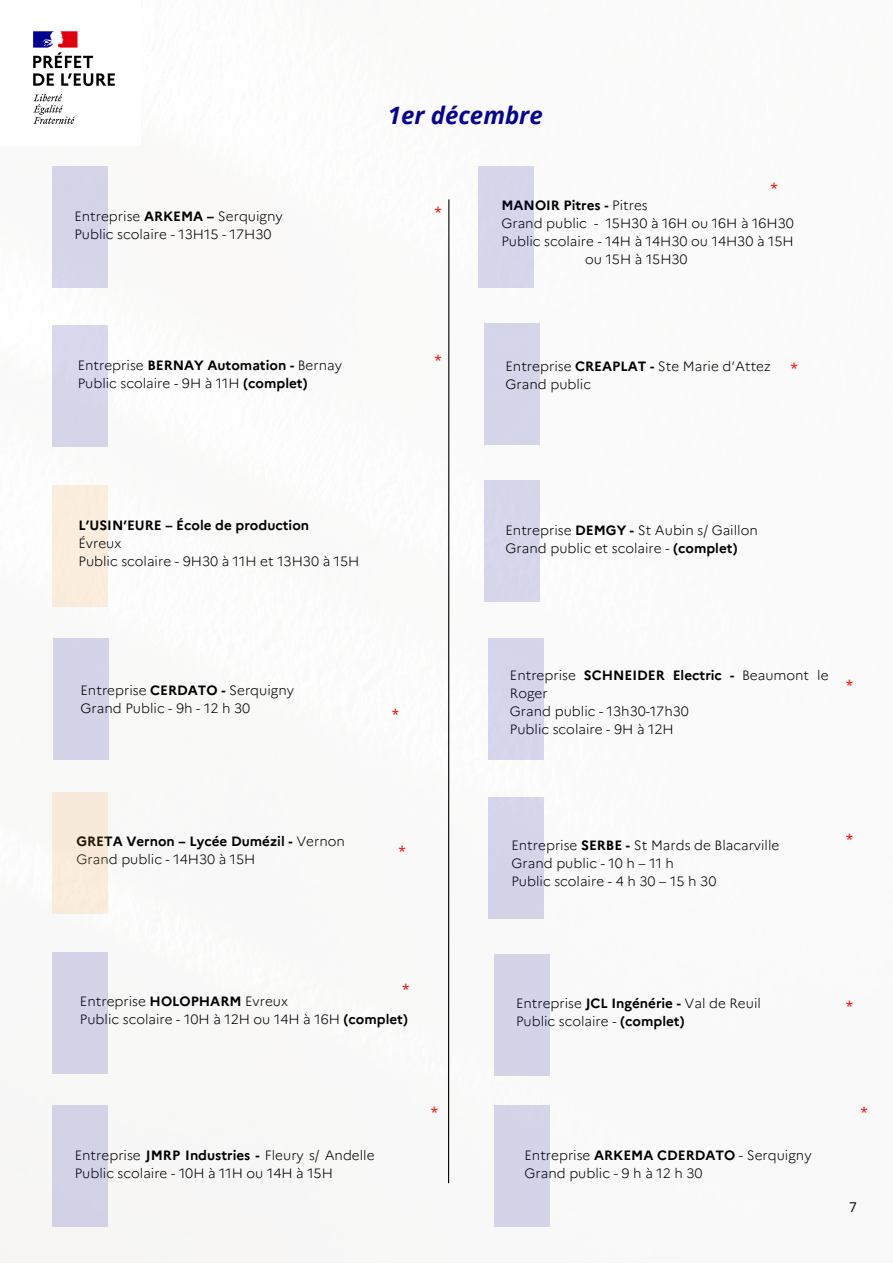
<style>
.page{position:relative;width:893px;height:1264px;background:#fff}
.page>*{position:absolute;margin:0;border:0;box-sizing:border-box;transform-origin:0 0}
.t1{font:italic 700 24px "Open Sans";color:#070392}
.t2{font:300 13.5px/18px "Marianne";color:#000}
.t3{font:700 13.5px "Marianne";color:#000}
.t4{font:13.5px "Open Sans";color:#f00}
.t5{font:13.5px "Open Sans";color:#000}
.s1{font-weight:700}
.s2{font-weight:300}
</style>
<div class="page">
<img style="left:33px;top:31px;width:82px;height:93px">
<hr style="left:448px;top:199px;width:1px;height:984px;background:#000">
<div style="left:52px;top:166px;width:55px;height:121px;background:#d5d4e9"></div>
<div style="left:52px;top:325px;width:55px;height:122px;background:#d7d6eb"></div>
<div style="left:53px;top:485px;width:55px;height:121px;background:#fceddd"></div>
<div style="left:53px;top:638px;width:55px;height:122px;background:#d4d4e8"></div>
<div style="left:52px;top:792px;width:55px;height:121px;background:#f8eada"></div>
<div style="left:52px;top:952px;width:55px;height:121px;background:#d4d3e7"></div>
<div style="left:478px;top:166px;width:56px;height:121px;background:#d6d6eb"></div>
<div style="left:484px;top:323px;width:55px;height:121px;background:#d5d5ea"></div>
<div style="left:484px;top:480px;width:55px;height:122px;background:#d6d6eb"></div>
<div style="left:494px;top:954px;width:55px;height:122px;background:#d4d4e9"></div>
<div style="left:488px;top:638px;width:55px;height:122px;background:#d5d5ea"></div>
<div style="left:488px;top:797px;width:55px;height:121px;background:#d4d4e9"></div>
<div style="left:53px;top:1104px;width:55px;height:122px;background:#d4d2e7"></div>
<div style="left:494px;top:1104px;width:55px;height:122px;background:#d4d4e8"></div>
<p class="t2" style="left:74px;top:207px;width:210px">Entreprise <span class="s1">ARKEMA –</span> Serquigny</p>
<p class="t2" style="left:74px;top:225px;width:199px">Public scolaire - 13H15 - 17H30</p>
<p class="t3" style="left:78px;top:357px;width:266px"><span class="s2">Entreprise</span> BERNAY Automation - <span class="s2">Bernay</span></p>
<p class="t2" style="left:78px;top:374px;width:231px">Public scolaire - 9H à 11H <span class="s1">(complet)</span></p>
<p class="t1" style="left:388px;top:99px;width:156px">1er décembre</p>
<p class="t4" style="left:770px;top:178px;width:9px">*</p>
<p class="t4" style="left:434px;top:202px;width:9px">*</p>
<p class="t4" style="left:434px;top:350px;width:9px">*</p>
<p class="t3" style="left:501px;top:197px;width:148px">MANOIR Pitres - <span class="s2">Pitres</span></p>
<p class="t2" style="left:501px;top:215px;width:294px">Grand public - 15H30 à 16H ou 16H à 16H30</p>
<p class="t2" style="left:501px;top:232px;width:294px">Public scolaire - 14H à 14H30 ou 14H30 à 15H</p>
<p class="t2" style="left:585px;top:250px;width:104px">ou 15H à 15H30</p>
<p class="t2" style="left:505px;top:357px;width:267px">Entreprise <span class="s1">CREAPLAT -</span> Ste Marie d’Attez</p>
<p class="t4" style="left:790px;top:358px;width:9px">*</p>
<p class="t2" style="left:505px;top:375px;width:87px">Grand public</p>
<p class="t3" style="left:78px;top:517px;width:232px">L’USIN’EURE – École de production</p>
<p class="t2" style="left:78px;top:534px;width:44px">Évreux</p>
<p class="t2" style="left:78px;top:552px;width:282px">Public scolaire - 9H30 à 11H et 13H30 à 15H</p>
<p class="t2" style="left:81px;top:681px;width:215px">Entreprise <span class="s1">CERDATO -</span> Serquigny</p>
<p class="t2" style="left:81px;top:699px;width:171px">Grand Public - 9h - 12 h 30</p>
<p class="t4" style="left:392px;top:704px;width:9px">*</p>
<p class="t3" style="left:76px;top:833px;width:270px">GRETA Vernon – Lycée Dumézil - <span class="s2">Vernon</span></p>
<p class="t2" style="left:76px;top:850px;width:180px">Grand public - 14H30 à 15H</p>
<p class="t4" style="left:398px;top:842px;width:9px">*</p>
<p class="t4" style="left:402px;top:979px;width:9px">*</p>
<p class="t2" style="left:80px;top:992px;width:209px">Entreprise <span class="s1">HOLOPHARM</span> Evreux</p>
<p class="t2" style="left:80px;top:1010px;width:329px">Public scolaire - 10H à 12H ou 14H à 16H <span class="s1">(complet)</span></p>
<p class="t2" style="left:75px;top:1146px;width:301px">Entreprise <span class="s1">JMRP Industries -</span> Fleury s/ Andelle<br>Public scolaire - 10H à 11H ou 14H à 15H</p>
<p class="t4" style="left:431px;top:1102px;width:9px">*</p>
<p class="t2" style="left:505px;top:521px;width:254px">Entreprise <span class="s1">DEMGY -</span> St Aubin s/ Gaillon</p>
<p class="t2" style="left:505px;top:539px;width:233px">Grand public et scolaire - <span class="s1">(complet)</span></p>
<p class="t2" style="left:510px;top:666px;width:320px">Entreprise <span class="s1">SCHNEIDER Electric -</span> Beaumont le<br>Roger</p>
<p class="t2" style="left:510px;top:702px;width:180px">Grand public - 13h30-17h30</p>
<p class="t2" style="left:510px;top:720px;width:165px">Public scolaire - 9H à 12H</p>
<p class="t4" style="left:845px;top:675px;width:9px">*</p>
<p class="t2" style="left:511px;top:836px;width:269px">Entreprise <span class="s1">SERBE -</span> St Mards de Blacarville</p>
<p class="t2" style="left:511px;top:854px;width:164px">Grand public - 10 h – 11 h</p>
<p class="t2" style="left:511px;top:872px;width:206px">Public scolaire - 4 h 30 – 15 h 30</p>
<p class="t4" style="left:845px;top:829px;width:9px">*</p>
<p class="t2" style="left:516px;top:994px;width:246px">Entreprise <span class="s1">JCL Ingénérie -</span> Val de Reuil</p>
<p class="t2" style="left:516px;top:1012px;width:170px">Public scolaire - <span class="s1">(complet)</span></p>
<p class="t2" style="left:524px;top:1146px;width:288px">Entreprise <span class="s1">ARKEMA CDERDATO</span> - Serquigny</p>
<p class="t2" style="left:524px;top:1164px;width:180px">Grand public - 9 h à 12 h 30</p>
<p class="t4" style="left:845px;top:996px;width:9px">*</p>
<p class="t4" style="left:860px;top:1102px;width:9px">*</p>
<p class="t5" style="left:849px;top:1197px;width:9px">7</p>
</div>
